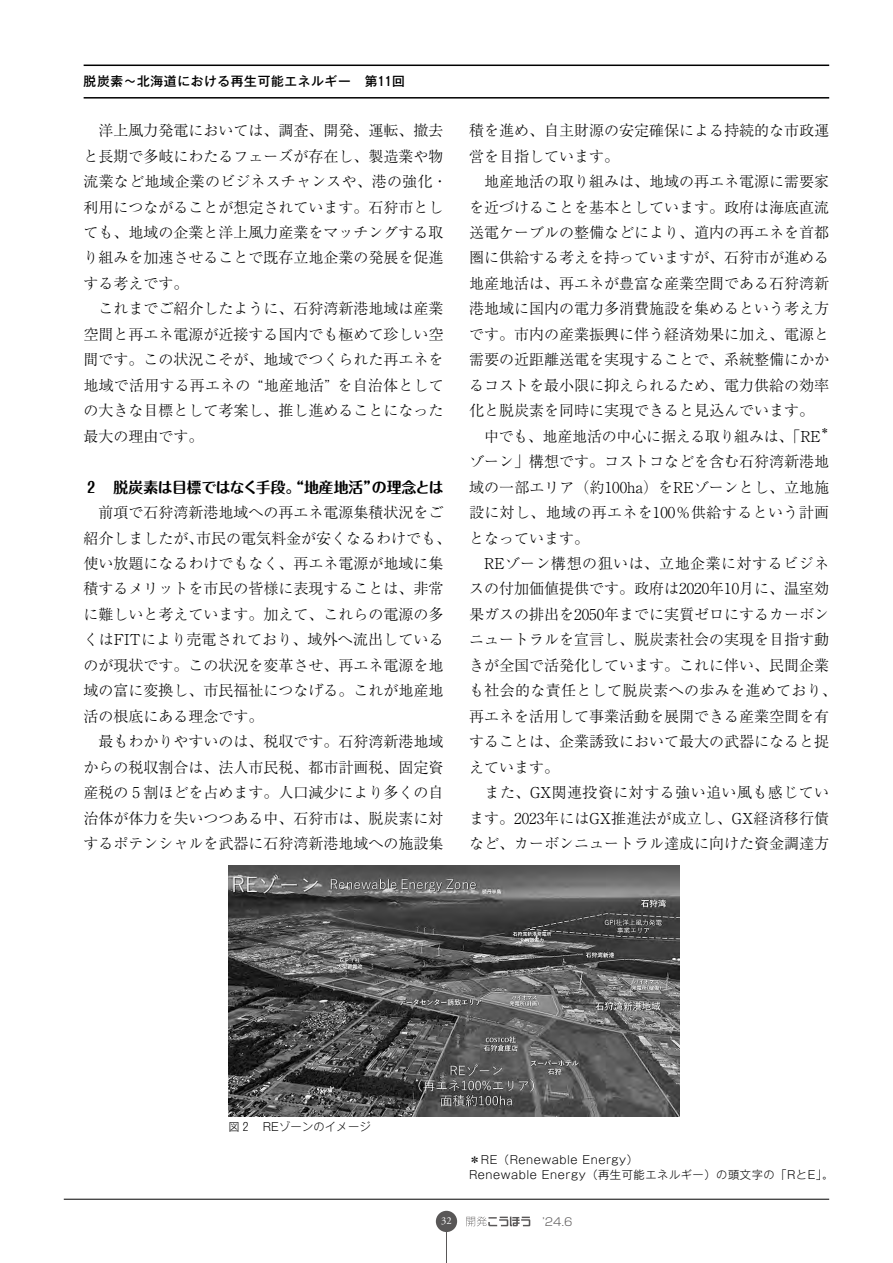
<style>
.page{position:relative;width:893px;height:1263px;background:#fff}
.page>*{position:absolute;margin:0;border:0;box-sizing:border-box;transform-origin:0 0}
.t1{font:300 15px/25.5px "Ryumin Pr 6 N";color:#000}
.t2{font:700 15px "Maru Fo Pro";letter-spacing:-.015em;color:#000}
.t3{font:500 12.75px "Gothic MB101 Pr 6 N";letter-spacing:.05em;color:#000}
.t4{font:300 11.25px/14.2px "Gothic MB101 Pr 6 N";letter-spacing:.05em;color:#000}
.t5{font:300 11.25px "Gothic MB101 Pr 6 N";letter-spacing:.02em;color:#000}
.t6{font:300 10.95px "Shin Go Pr 6 N";color:#595757}
.t7{font:10.5px "Adobe Garamond Pro";color:#fff}
.t8{font:300 8.7px "Ryumin Pr 6 N";color:#000}
.s1{font-weight:500}
</style>
<div class="page">
<div style="left:436px;top:1211px;width:21px;height:21px;background:#595757;border-radius:50%"></div>
<hr style="left:446px;top:1229px;width:1px;height:34px;background:#595757">
<svg style="left:466px;top:1216px;width:65px;height:11px"></svg>
<hr style="left:64px;top:1199px;width:765px;height:1px;background:#000">
<hr style="left:84px;top:65px;width:745px;height:1px;background:#000">
<hr style="left:84px;top:97px;width:745px;height:2px;background:#000">
<img style="left:228px;top:865px;width:451px;height:251px">
<p class="t3" style="left:84px;top:70px;width:323px">脱炭素～北海道における再生可能エネルギー　第11 回</p>
<p class="t1" style="left:84px;top:117px;width:365px">　洋上風力発電においては、調査、開発、運転、撤去と長期で多岐にわたるフェーズが存在し、製造業や物流業など地域企業のビジネスチャンスや、港の強化・利用につながることが想定されています。石狩市としても、地域の企業と洋上風力産業をマッチングする取り組みを加速させることで既存立地企業の発展を促進する考えです。<br>　これまでご紹介したように、石狩湾新港地域は産業空間と再エネ電源が近接する国内でも極めて珍しい空間です。この状況こそが、地域でつくられた再エネを地域で活用する再エネの “地産地活” を自治体としての大きな目標として考案し、推し進めることになった最大の理由です。</p>
<p class="t2" style="left:87px;top:475px;width:358px">２　脱炭素は目標ではなく手段。“地産地活”の理念とは</p>
<p class="t1" style="left:84px;top:499px;width:369px">　前項で石狩湾新港地域への再エネ電源集積状況をご紹介しましたが、市民の電気料金が安くなるわけでも、使い放題になるわけでもなく、再エネ電源が地域に集積するメリットを市民の皆様に表現することは、非常に難しいと考えています。加えて、これらの電源の多くはFITにより売電されており、域外へ流出しているのが現状です。この状況を変革させ、再エネ電源を地域の富に変換し、市民福祉につなげる。これが地産地活の根底にある理念です。<br>　最もわかりやすいのは、税収です。石狩湾新港地域からの税収割合は、法人市民税、都市計画税、固定資産税の５割ほどを占めます。人口減少により多くの自治体が体力を失いつつある中、石狩市は、脱炭素に対するポテンシャルを武器に石狩湾新港地域への施設集</p>
<p class="t1" style="left:469px;top:117px;width:361px">積を進め、自主財源の安定確保による持続的な市政運営を目指しています。<br>　地産地活の取り組みは、地域の再エネ電源に需要家を近づけることを基本としています。政府は海底直流送電ケーブルの整備などにより、道内の再エネを首都圏に供給する考えを持っていますが、石狩市が進める地産地活は、再エネが豊富な産業空間である石狩湾新港地域に国内の電力多消費施設を集めるという考え方です。市内の産業振興に伴う経済効果に加え、電源と需要の近距離送電を実現することで、系統整備にかかるコストを最小限に抑えられるため、電力供給の効率化と脱炭素を同時に実現できると見込んでいます。　中でも、地産地活の中心に据える取り組みは、「RE</p>
<p class="t8" style="left:821px;top:424px;width:10px">＊</p>
<p class="t1" style="left:469px;top:448px;width:369px">ゾーン」構想です。コストコなどを含む石狩湾新港地域の一部エリア（約100ha）をREゾーンとし、立地施設に対し、地域の再エネを100％供給するという計画となっています。<br>　REゾーン構想の狙いは、立地企業に対するビジネスの付加価値提供です。政府は2020年10月に、温室効果ガスの排出を2050年までに実質ゼロにするカーボンニュートラルを宣言し、脱炭素社会の実現を目指す動きが全国で活発化しています。これに伴い、民間企業も社会的な責任として脱炭素への歩みを進めており、再エネを活用して事業活動を展開できる産業空間を有することは、企業誘致において最大の武器になると捉えています。<br>　また、GX関連投資に対する強い追い風も感じています。2023年にはGX推進法が成立し、GX経済移行債など、カーボンニュートラル達成に向けた資金調達方</p>
<p class="t5" style="left:228px;top:1117px;width:144px">図２　REゾーンのイメージ</p>
<p class="t4" style="left:469px;top:1152px;width:366px"><span class="s1">＊</span>RE（Renewable Energy）<br>Renewable Energy（再生可能エネルギー）の頭文字の「RとE」。</p>
<p class="t7" style="left:441px;top:1215px;width:12px">32</p>
<p class="t6" style="left:542px;top:1212px;width:32px">’24.6</p>
</div>
